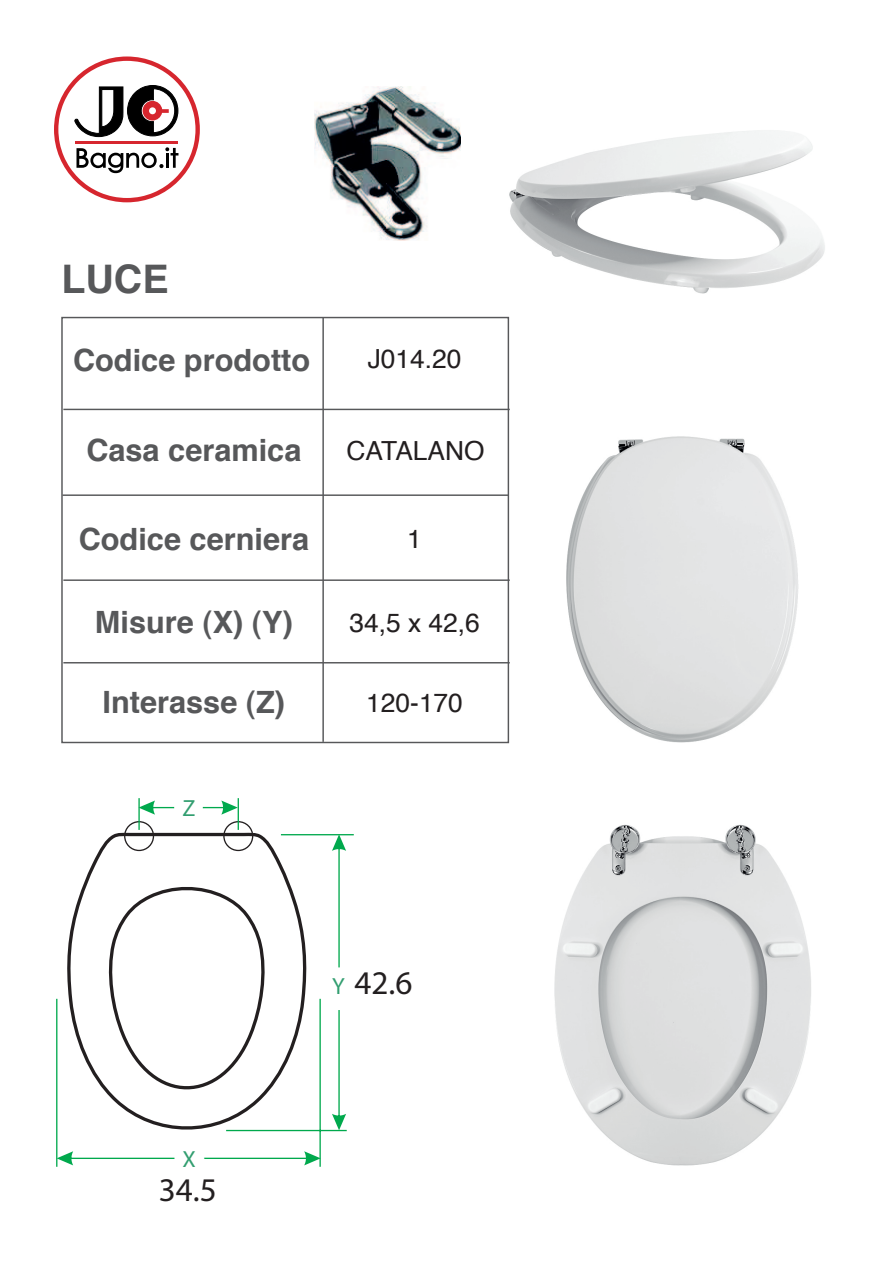
<style>
.page{position:relative;width:893px;height:1263px;background:#fff}
.page>*{position:absolute;margin:0;border:0;box-sizing:border-box;transform-origin:0 0}
.t1{font:700 39.3px "Helvetica";color:#57585a}
.t2{font:300 33.15px "Swiss 721 BT";color:#231f20}
.t3{font:700 30.75px "Helvetica";color:#57585a}
.t4{font:26.25px "Helvetica";color:#231f20}
.t5{font:300 23.4px "Swiss 721 BT";color:#329e70}
</style>
<div class="page">
<hr style="left:138px;top:798px;width:2px;height:32px;background:#00a94d">
<hr style="left:238px;top:798px;width:1px;height:32px;background:#00a94d">
<hr style="left:56px;top:999px;width:1px;height:168px;background:#00a94d">
<hr style="left:319px;top:999px;width:2px;height:168px;background:#00a94d">
<hr style="left:226px;top:1130px;width:121px;height:1px;background:#00a94d">
<svg style="left:126px;top:800px;width:126px;height:29px"></svg>
<svg style="left:57px;top:1151px;width:117px;height:14px"></svg>
<svg style="left:204px;top:1151px;width:117px;height:14px"></svg>
<svg style="left:332px;top:835px;width:14px;height:132px"></svg>
<svg style="left:332px;top:1010px;width:14px;height:120px"></svg>
<svg style="left:67px;top:829px;width:243px;height:303px"></svg>
<hr style="left:281px;top:834px;width:73px;height:1px;background:#00a94d">
<img style="left:554px;top:824px;width:257px;height:342px">
<svg style="left:54px;top:56px;width:146px;height:146px"></svg>
<img style="left:498px;top:404px;width:301px;height:340px">
<img style="left:495px;top:130px;width:330px;height:211px">
<hr style="left:322px;top:318px;width:2px;height:424px;background:#57585a">
<hr style="left:63px;top:409px;width:447px;height:1px;background:#57585a">
<hr style="left:62px;top:494px;width:447px;height:2px;background:#57585a">
<hr style="left:63px;top:579px;width:447px;height:2px;background:#57585a">
<hr style="left:63px;top:662px;width:447px;height:1px;background:#57585a">
<img style="left:315px;top:86px;width:145px;height:154px">
<p class="t1" style="left:61px;top:247px;width:109px">LUCE</p>
<p class="t3" style="left:73px;top:336px;width:239px">Codice prodotto</p>
<p class="t4" style="left:368px;top:339px;width:95px">J014.20</p>
<p class="t3" style="left:86px;top:426px;width:217px">Casa ceramica</p>
<p class="t4" style="left:347px;top:430px;width:139px">CATALANO</p>
<p class="t3" style="left:79px;top:514px;width:232px">Codice cerniera</p>
<p class="t4" style="left:407px;top:519px;width:16px">1</p>
<p class="t3" style="left:95px;top:598px;width:199px">Misure (X) (Y)</p>
<p class="t4" style="left:349px;top:602px;width:132px">34,5 x 42,6</p>
<p class="t3" style="left:103px;top:678px;width:184px">Interasse (Z)</p>
<p class="t4" style="left:366px;top:682px;width:98px">120-170</p>
<p class="t5" style="left:183px;top:794px;width:14px">Z</p>
<p class="t5" style="left:332px;top:972px;width:14px">Y</p>
<p class="t2" style="left:355px;top:962px;width:59px">42.6</p>
<p class="t5" style="left:182px;top:1145px;width:15px">X</p>
<p class="t2" style="left:159px;top:1169px;width:59px">34.5</p>
</div>
